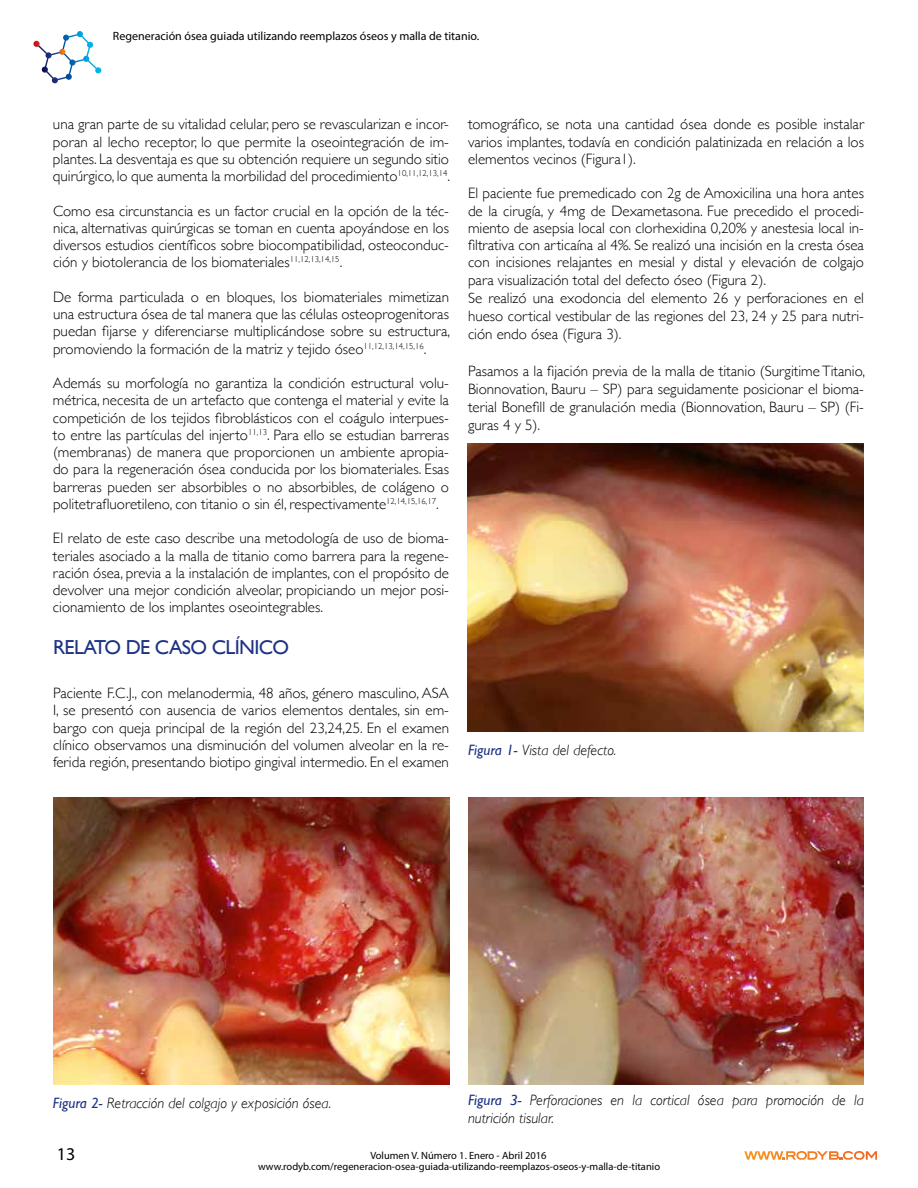
<style>
.page{position:relative;width:918px;height:1188px;background:#fff}
.page>*{position:absolute;margin:0;border:0;box-sizing:border-box;transform-origin:0 0}
.t1{font:20.25px "Gill Sans";letter-spacing:-.03em;color:#1d3384}
.t2{font:18px "Myriad Pro";color:#000}
.t3{font:300 15px/17.2px "Gill Sans";color:#000;text-align:justify}
.t4{font:italic 300 15px/18px "Gill Sans";color:#000}
.t5{font:12px "Myriad Pro";color:#000}
.t6{font:10.5px "Myriad Pro";color:#000}
.s1{font-weight:400;color:#1d3384}
</style>
<div class="page">
<svg style="left:33px;top:31px;width:69px;height:53px"></svg>
<svg style="left:744px;top:1151px;width:133px;height:9px"></svg>
<img style="left:467px;top:444px;width:397px;height:287px">
<img style="left:53px;top:797px;width:396px;height:288px">
<img style="left:468px;top:797px;width:396px;height:288px">
<p class="t5" style="left:113px;top:29px;width:368px">Regeneración ósea guiada utilizando reemplazos óseos y malla de titanio.</p>
<p class="t3" style="left:53px;top:115px;width:399px">una gran parte de su vitalidad celular, pero se revascularizan e incor&shy;poran al lecho receptor, lo que permite la oseointegración de im&shy;plantes. La desventaja es que su obtención requiere un segundo sitio quirúrgico, lo que aumenta la morbilidad del procedimiento<sup>10,11,12,13,14</sup>.</p>
<p class="t3" style="left:53px;top:201px;width:398px">Como esa circunstancia es un factor crucial en la opción de la téc&shy;nica, alternativas quirúrgicas se toman en cuenta apoyándose en los diversos estudios científicos sobre biocompatibilidad, osteoconduc&shy;ción y biotolerancia de los biomateriales<sup>11,12,13,14,15</sup>.</p>
<p class="t3" style="left:53px;top:288px;width:399px">De forma particulada o en bloques, los biomateriales mimetizan una estructura ósea de tal manera que las células osteoprogenitoras puedan fijarse y diferenciarse multiplicándose sobre su estructura, promoviendo la formación de la matriz y tejido óseo<sup>11,12,13,14,15,16</sup>.</p>
<p class="t3" style="left:53px;top:374px;width:398px">Además su morfología no garantiza la condición estructural volu&shy;métrica, necesita de un artefacto que contenga el material y evite la competición de los tejidos fibroblásticos con el coágulo interpues&shy;to entre las partículas del injerto<sup>11,13</sup>. Para ello se estudian barreras (membranas) de manera que proporcionen un ambiente apropia&shy;do para la regeneración ósea conducida por los biomateriales. Esas barreras pueden ser absorbibles o no absorbibles, de colágeno o politetrafluoretileno, con titanio o sin él, respectivamente<sup>12,14,15,16,17</sup>.</p>
<p class="t3" style="left:53px;top:529px;width:398px">El relato de este caso describe una metodología de uso de bioma&shy;teriales asociado a la malla de titanio como barrera para la regene&shy;ración ósea, previa a la instalación de implantes, con el propósito de devolver una mejor condición alveolar, propiciando un mejor posi&shy;cionamiento de los implantes oseointegrables.</p>
<h1 class="t1" style="left:53px;top:635px;width:238px">RELATO DE CASO CLÍNICO</h1>
<p class="t3" style="left:53px;top:684px;width:398px">Paciente F.C.J., con melanodermia, 48 años, género masculino, ASA I, se presentó con ausencia de varios elementos dentales, sin em&shy;bargo con queja principal de la región del 23,24,25. En el examen clínico observamos una disminución del volumen alveolar en la re&shy;ferida región, presentando biotipo gingival intermedio. En el examen</p>
<p class="t3" style="left:468px;top:115px;width:398px">tomográfico, se nota una cantidad ósea donde es posible instalar varios implantes, todavía en condición palatinizada en relación a los elementos vecinos (Figura1).</p>
<p class="t3" style="left:468px;top:184px;width:398px;text-align:left">El paciente fue premedicado con 2g de Amoxicilina una hora antes de la cirugía, y 4mg de Dexametasona. Fue precedido el procedi&shy;miento de asepsia local con clorhexidina 0,20% y anestesia local in&shy;filtrativa con articaína al 4%. Se realizó una incisión en la cresta ósea con incisiones relajantes en mesial y distal y elevación de colgajo para visualización total del defecto óseo (Figura 2).<br>Se realizó una exodoncia del elemento 26 y perforaciones en el hueso cortical vestibular de las regiones del 23, 24 y 25 para nutri&shy;ción endo ósea (Figura 3).</p>
<p class="t3" style="left:468px;top:362px;width:399px;line-height:18px">Pasamos a la fijación previa de la malla de titanio (Surgitime Titanio, Bionnovation, Bauru – SP) para seguidamente posicionar el bioma&shy;terial Bonefill de granulación media (Bionnovation, Bauru – SP) (Fi&shy;guras 4 y 5).</p>
<p class="t4" style="left:468px;top:741px;width:150px"><span class="s1">Figura 1-</span> Vista del defecto.</p>
<p class="t4" style="left:53px;top:1094px;width:280px"><span class="s1">Figura 2-</span> Retracción del colgajo y exposición ósea.</p>
<p class="t4" style="left:468px;top:1091px;width:397px"><span class="s1">Figura 3-</span> Perforaciones en la cortical ósea para promoción de la nutrición tisular.</p>
<p class="t2" style="left:57px;top:1143px;width:20px">13</p>
<p class="t6" style="left:370px;top:1149px;width:178px">Volumen V. Número 1. Enero - Abril 2016</p>
<p class="t6" style="left:258px;top:1160px;width:404px">www.rodyb.com/regeneracion-osea-guiada-utilizando-reemplazos-oseos-y-malla-de-titanio</p>
</div>
